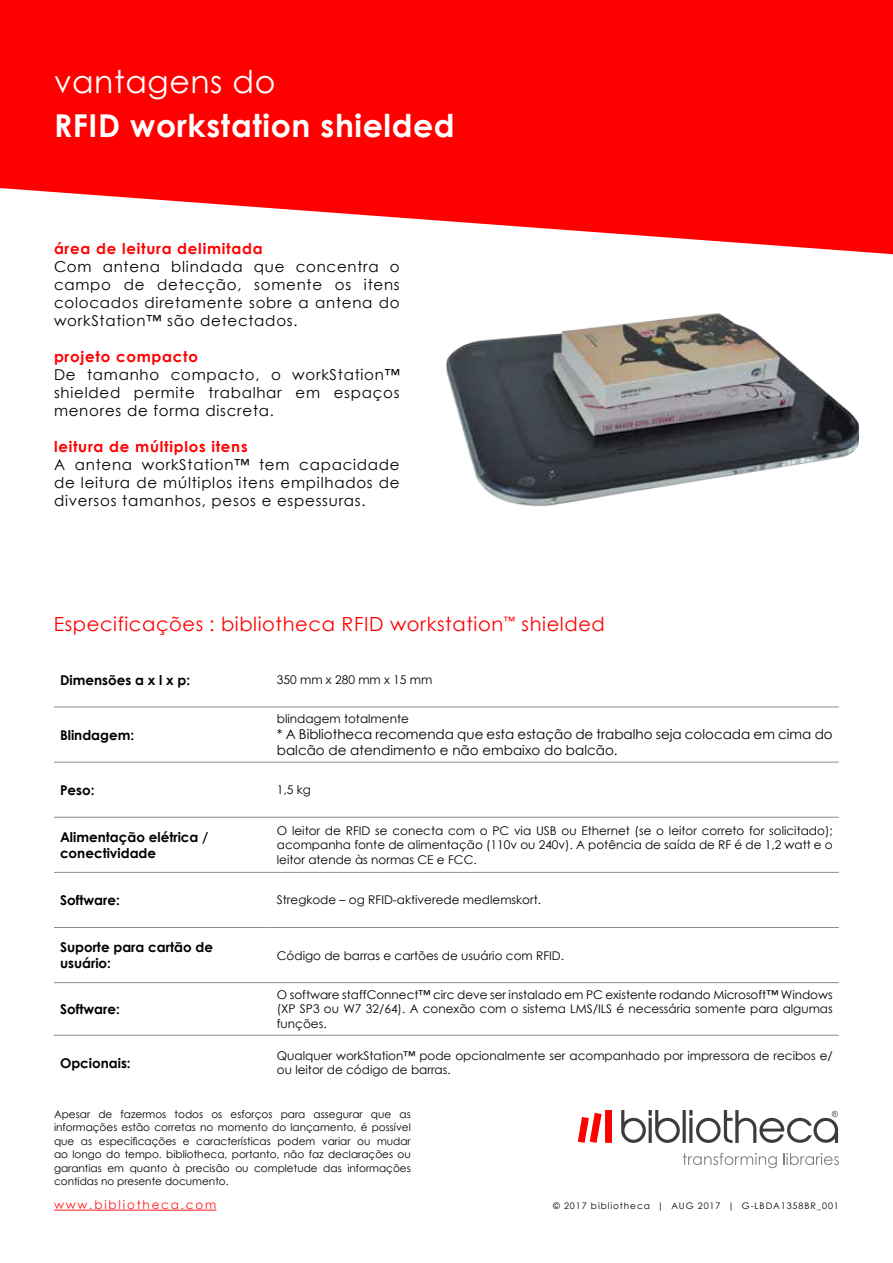
<style>
.page{position:relative;width:893px;height:1263px;background:#fff}
.page>*{position:absolute;margin:0;border:0;box-sizing:border-box;transform-origin:0 0}
.t1{font:700 31.5px "Century Gothic";letter-spacing:.02em;color:#fff}
.t2{font:31.5px "Century Gothic";letter-spacing:.02em;color:#fff}
.t3{font:19.5px "Century Gothic";letter-spacing:.03em;color:#f00}
.t4{font:15px/18px "Century Gothic";letter-spacing:.05em;color:#000;text-align:justify}
.t5{font:700 15px "Century Gothic";letter-spacing:.05em;color:#f00}
.t6{font:700 13.5px/16.2px "Century Gothic";color:#000}
.t7{font:13.5px/16.2px "Century Gothic";color:#000}
.t8{font:12px/14.4px "Century Gothic";color:#000;text-align:justify}
.t9{font:12px "Century Gothic";letter-spacing:.15em;color:#ff1a1a}
.t10{font:10.5px/13.5px "Century Gothic";color:#000;text-align:justify}
.t11{font:9px "Century Gothic";letter-spacing:.1em;color:#000}
</style>
<div class="page">
<svg style="left:0;top:0;width:893px;height:254px;background:#ff2121"></svg>
<img style="left:446px;top:313px;width:413px;height:194px">
<hr style="left:54px;top:1210px;width:162px;height:1px;background:#ff1a1a">
<svg style="left:683px;top:1153px;width:94px;height:15px"></svg>
<svg style="left:783px;top:1153px;width:56px;height:12px"></svg>
<svg style="left:621px;top:1110px;width:59px;height:33px"></svg>
<hr style="left:683px;top:1110px;width:3px;height:33px;background:#3c3c3b">
<svg style="left:689px;top:1110px;width:149px;height:33px"></svg>
<svg style="left:578px;top:1110px;width:34px;height:33px"></svg>
<hr style="left:54px;top:707px;width:217px;height:1px;background:#8c8c8c">
<hr style="left:54px;top:762px;width:217px;height:1px;background:#8c8c8c">
<hr style="left:54px;top:817px;width:217px;height:1px;background:#8c8c8c">
<hr style="left:54px;top:872px;width:217px;height:1px;background:#8c8c8c">
<hr style="left:54px;top:927px;width:217px;height:1px;background:#8c8c8c">
<hr style="left:54px;top:982px;width:217px;height:1px;background:#8c8c8c">
<hr style="left:54px;top:1035px;width:217px;height:1px;background:#8c8c8c">
<hr style="left:271px;top:707px;width:568px;height:1px;background:#8c8c8c">
<hr style="left:271px;top:762px;width:568px;height:1px;background:#8c8c8c">
<hr style="left:271px;top:817px;width:568px;height:1px;background:#8c8c8c">
<hr style="left:271px;top:872px;width:568px;height:1px;background:#8c8c8c">
<hr style="left:271px;top:927px;width:568px;height:1px;background:#8c8c8c">
<hr style="left:271px;top:982px;width:568px;height:1px;background:#8c8c8c">
<hr style="left:271px;top:1035px;width:568px;height:1px;background:#8c8c8c">
<h1 class="t2" style="left:54px;top:60px;width:223px">vantagens do</h1>
<h1 class="t1" style="left:54px;top:101px;width:402px">RFID workstation shielded</h1>
<p class="t5" style="left:54px;top:237px;width:210px">área de leitura delimitada</p>
<p class="t4" style="left:54px;top:257px;width:347px">Com antena blindada que concentra o campo de detecção, somente os itens colocados diretamente sobre a antena do workStation™ são detectados.</p>
<p class="t5" style="left:54px;top:345px;width:146px">projeto compacto</p>
<p class="t4" style="left:54px;top:365px;width:347px">De tamanho compacto, o workStation™ shielded permite trabalhar em espaços menores de forma discreta.</p>
<p class="t5" style="left:54px;top:435px;width:195px">leitura de múltiplos itens</p>
<p class="t4" style="left:54px;top:455px;width:347px">A antena workStation™ tem capacidade de leitura de múltiplos itens empilhados de diversos tamanhos, pesos e espessuras.</p>
<h2 class="t3" style="left:54px;top:610px;width:553px">Especificações : bibliotheca RFID workstation<sup>™</sup> shielded</h2>
<p class="t6" style="left:60px;top:671px;width:132px">Dimensões a x l x p:</p>
<p class="t8" style="left:277px;top:673px;width:157px">350 mm x 280 mm x 15 mm</p>
<p class="t6" style="left:60px;top:726px;width:76px">Blindagem:</p>
<p class="t8" style="left:277px;top:711px;width:134px">blindagem totalmente</p>
<p class="t7" style="left:277px;top:726px;width:557px">* A Bibliotheca recomenda que esta estação de trabalho seja colocada em cima do balcão de atendimento e não embaixo do balcão.</p>
<p class="t6" style="left:60px;top:781px;width:36px">Peso:</p>
<p class="t8" style="left:277px;top:782px;width:36px">1,5 kg</p>
<p class="t6" style="left:60px;top:828px;width:150px">Alimentação elétrica / conectividade</p>
<p class="t8" style="left:277px;top:823px;width:557px">O leitor de RFID se conecta com o PC via USB ou Ethernet (se o leitor correto for solicitado); acompanha fonte de alimentação (110v ou 240v). A potência de saída de RF é de 1,2 watt e o leitor atende às normas CE e FCC.</p>
<p class="t6" style="left:60px;top:891px;width:61px">Software:</p>
<p class="t8" style="left:277px;top:893px;width:266px">Stregkode – og RFID-aktiverede medlemskort.</p>
<p class="t6" style="left:60px;top:938px;width:155px">Suporte para cartão de usuário:</p>
<p class="t8" style="left:277px;top:948px;width:289px">Código de barras e cartões de usuário com RFID.</p>
<p class="t6" style="left:60px;top:1000px;width:61px">Software:</p>
<p class="t8" style="left:277px;top:987px;width:557px">O software staffConnect™ circ deve ser instalado em PC existente rodando Microsoft™ Windows (XP SP3 ou W7 32/64). A conexão com o sistema LMS/ILS é necessária somente para algumas funções.</p>
<p class="t6" style="left:60px;top:1054px;width:72px">Opcionais:</p>
<p class="t8" style="left:277px;top:1048px;width:557px">Qualquer workStation™ pode opcionalmente ser acompanhado por impressora de recibos e/ ou leitor de código de barras.</p>
<p class="t10" style="left:54px;top:1107px;width:358px">Apesar de fazermos todos os esforços para assegurar que as informações estão corretas no momento do lançamento, é possível que as especificações e características podem variar ou mudar ao longo do tempo. bibliotheca, portanto, não faz declarações ou garantias em quanto à precisão ou completude das informações contidas no presente documento.</p>
<p class="t9" style="left:54px;top:1196px;width:164px">www.bibliotheca.com</p>
<p class="t11" style="left:553px;top:1199px;width:287px">© 2017 bibliotheca | AUG 2017 | G-LBDA1358BR_001</p>
</div>
